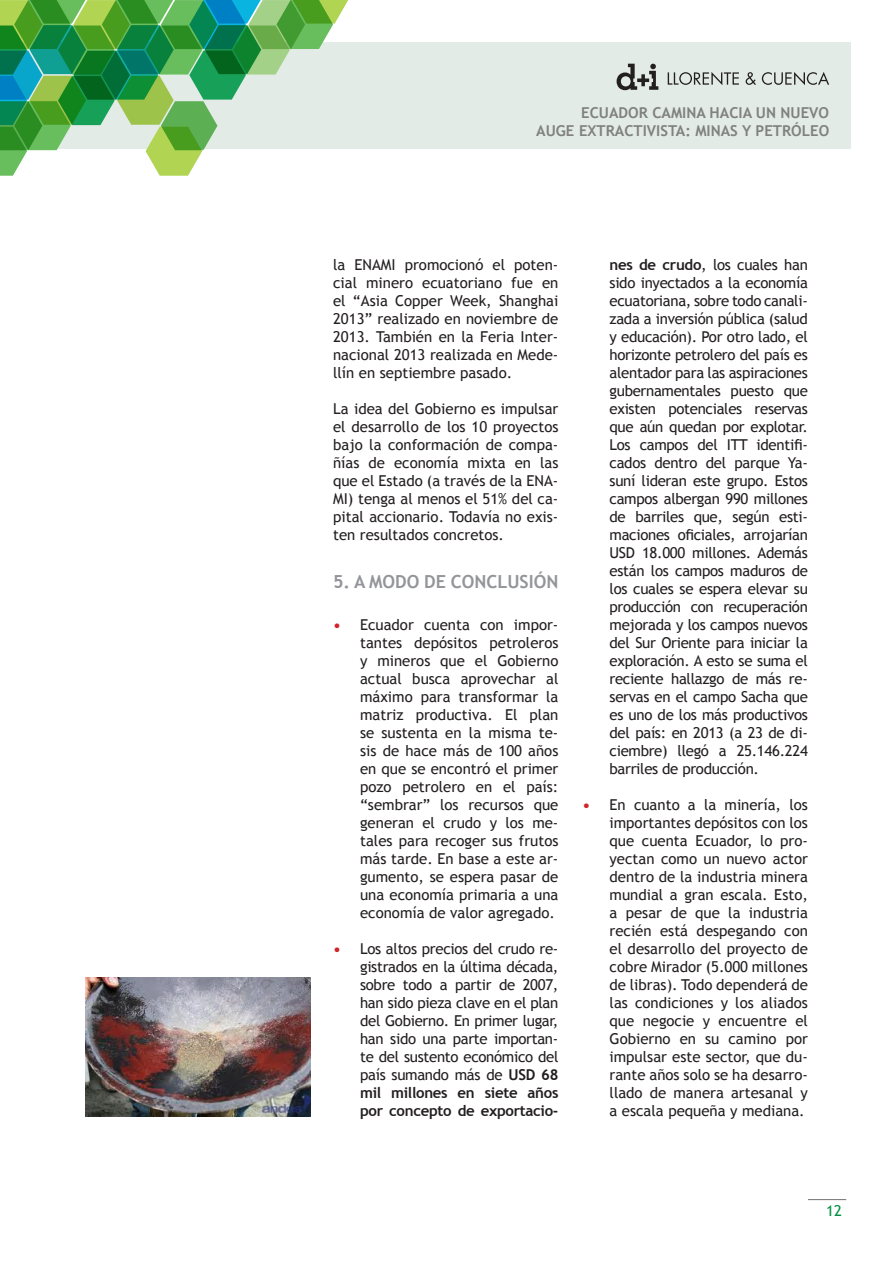
<style>
.page{position:relative;width:893px;height:1263px;background:#fff}
.page>*{position:absolute;margin:0;border:0;box-sizing:border-box;transform-origin:0 0}
.título_de_capítulo{font:700 18px "Trebuchet MS";color:#939598}
.texto_corrido{font:15px/18px "Trebuchet MS";color:#231f20;text-align:justify}
.t1{font:700 15px/18px "Trebuchet MS";color:#808080;text-align:right}
.t2{font:15px "Trebuchet MS";color:#009044}
.s1{font-weight:700;color:#d1232a}
.s2{font-weight:700}
</style>
<div class="page">
<div style="left:0;top:43px;width:850px;height:106px;background:#e2ebe6"></div>
<svg style="left:0;top:0;width:348px;height:176px"></svg>
<svg style="left:668px;top:72px;width:71px;height:13px"></svg>
<svg style="left:746px;top:72px;width:10px;height:13px"></svg>
<svg style="left:762px;top:72px;width:67px;height:13px"></svg>
<svg style="left:617px;top:64px;width:41px;height:26px"></svg>
<hr style="left:808px;top:1199px;width:38px;height:1px;background:#808080">
<img style="left:85px;top:977px;width:225px;height:139px">
<p class="t1" style="left:536px;top:104px;width:294px">ECUADOR CAMINA HACIA UN NUEVO<br>AUGE EXTRACTIVISTA: MINAS Y PETRÓLEO</p>
<p class="texto_corrido" style="left:333px;top:256px;width:227px">la ENAMI promocionó el poten&shy;cial minero ecuatoriano fue en el “Asia Copper Week, Shanghai 2013” realizado en noviembre de 2013. También en la Feria Inter&shy;nacional 2013 realizada en Mede&shy;llín en septiembre pasado.</p>
<p class="texto_corrido" style="left:333px;top:400px;width:227px">La idea del Gobierno es impulsar el desarrollo de los 10 proyectos bajo la conformación de compa&shy;ñías de economía mixta en las que el Estado (a través de la ENA-MI) tenga al menos el 51% del ca&shy;pital accionario. Todavía no exis&shy;ten resultados concretos.</p>
<p class="título_de_capítulo" style="left:333px;top:570px;width:227px">5. A MODO DE CONCLUSIÓN</p>
<p class="texto_corrido" style="left:360px;top:616px;width:200px;text-indent:-27px"><span class="s1">•</span> Ecuador cuenta con impor&shy;tantes depósitos petroleros y mineros que el Gobierno actual busca aprovechar al máximo para transformar la matriz productiva. El plan se sustenta en la misma te&shy;sis de hace más de 100 años en que se encontró el primer pozo petrolero en el país: “sembrar” los recursos que generan el crudo y los me&shy;tales para recoger sus frutos más tarde. En base a este ar&shy;gumento, se espera pasar de una economía primaria a una economía de valor agregado.</p>
<p class="texto_corrido" style="left:360px;top:940px;width:200px;text-indent:-27px"><span class="s1">•</span> Los altos precios del crudo re&shy;gistrados en la última década, sobre todo a partir de 2007, han sido pieza clave en el plan del Gobierno. En primer lugar, han sido una parte importan&shy;te del sustento económico del país sumando más de <span class="s2">USD 68 mil millones en siete años por concepto de exportacio-</span></p>
<p class="texto_corrido" style="left:610px;top:256px;width:200px"><span class="s2">nes de crudo</span>, los cuales han sido inyectados a la economía ecuatoriana, sobre todo canali&shy;zada a inversión pública (salud y educación). Por otro lado, el horizonte petrolero del país es alentador para las aspiraciones gubernamentales puesto que existen potenciales reservas que aún quedan por explotar.<br>Los campos del ITT identifi&shy;cados dentro del parque Ya&shy;suní lideran este grupo. Estos campos albergan 990 millones de barriles que, según esti&shy;maciones oficiales, arrojarían USD 18.000 millones. Además están los campos maduros de los cuales se espera elevar su producción con recuperación mejorada y los campos nuevos del Sur Oriente para iniciar la exploración. A esto se suma el reciente hallazgo de más re&shy;servas en el campo Sacha que es uno de los más productivos del país: en 2013 (a 23 de di&shy;ciembre) llegó a 25.146.224 barriles de producción.</p>
<p class="texto_corrido" style="left:610px;top:796px;width:200px;text-indent:-27px"><span class="s1">•</span> En cuanto a la minería, los importantes depósitos con los que cuenta Ecuador, lo pro&shy;yectan como un nuevo actor dentro de la industria minera mundial a gran escala. Esto, a pesar de que la industria recién está despegando con el desarrollo del proyecto de cobre Mirador (5.000 millones de libras). Todo dependerá de las condiciones y los aliados que negocie y encuentre el Gobierno en su camino por impulsar este sector, que du&shy;rante años solo se ha desarro&shy;llado de manera artesanal y a escala pequeña y mediana.</p>
<p class="t2" style="left:826px;top:1201px;width:17px">12</p>
</div>
